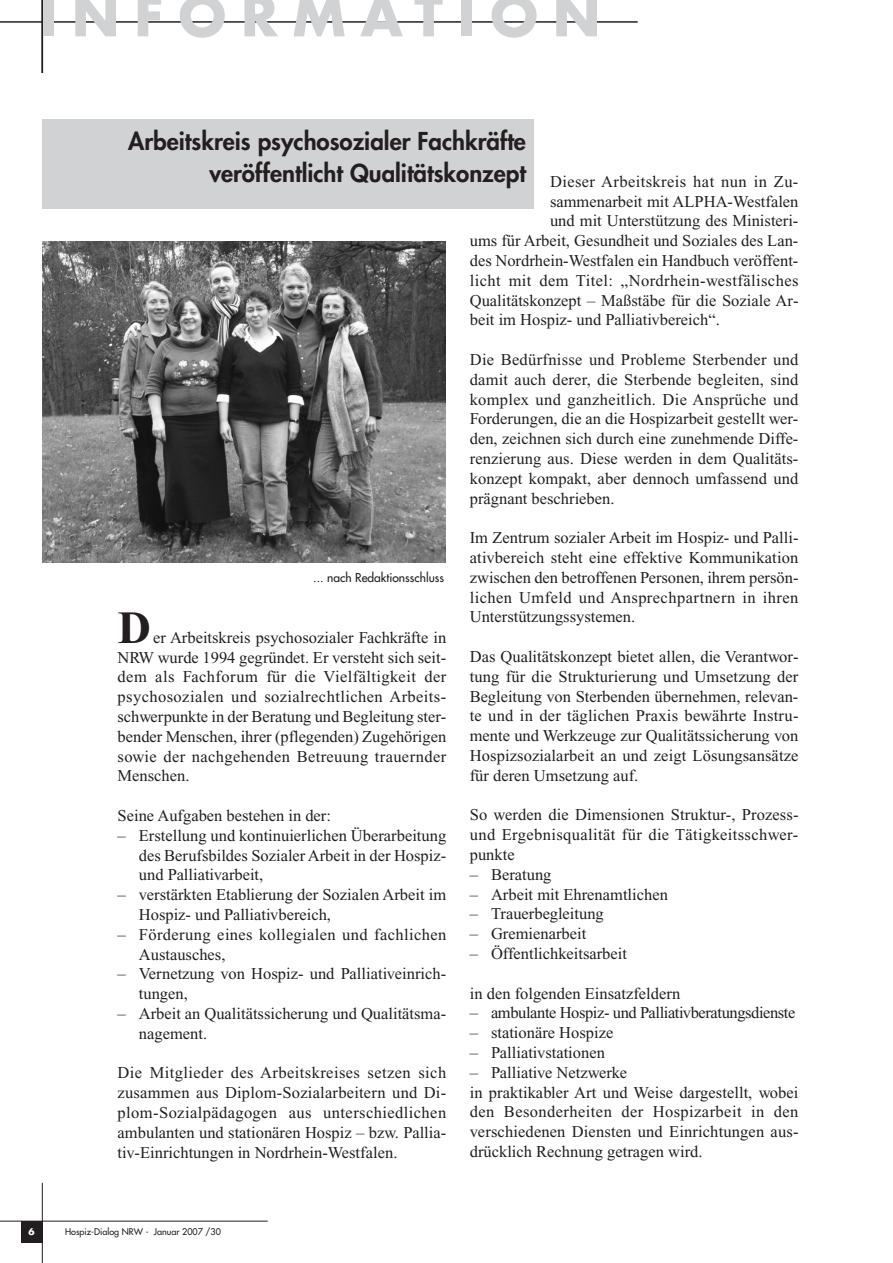
<style>
.page{position:relative;width:893px;height:1263px;background:#fff}
.page>*{position:absolute;margin:0;border:0;box-sizing:border-box;transform-origin:0 0}
.t1{font:700 54px "Futura";letter-spacing:.275em;color:#d1d2d4}
.t2{font:700 46.2px "Times New Roman";color:#231f20}
.t3{font:800 24px/32px "Futura";color:#231f20;text-align:right}
.t4{font:16.5px/19.8px "Times New Roman";color:#231f20;text-align:justify}
.t5{font:16.5px "Times New Roman";letter-spacing:.025em;color:#231f20}
.t6{font:16.5px/19.8px "Times New Roman";letter-spacing:.02em;color:#231f20}
.t7{font:16.5px "Times New Roman";letter-spacing:-.025em;color:#231f20}
.t8{font:12px "Futura";color:#231f20}
.t9{font:9px "Futura";color:#231f20}
.t10{font:700 9px "Futura";color:#fff}
</style>
<div class="page">
<div style="left:21px;top:1221px;width:21px;height:21px;background:#231f20"></div>
<hr style="left:0;top:1221px;width:268px;height:1px;background:#231f20">
<hr style="left:42px;top:1183px;width:1px;height:80px;background:#231f20">
<hr style="left:0;top:21px;width:638px;height:2px;background:#231f20">
<hr style="left:42px;top:1px;width:1px;height:72px;background:#231f20">
<div style="left:42px;top:120px;width:492px;height:89px;background:#d1d2d4"></div>
<img style="left:42px;top:242px;width:404px;height:320px">
<h1 class="t1" style="left:40px;top:-8px;width:562px">INFORMATION</h1>
<h3 class="t3" style="left:128px;top:127px;width:399px">Arbeitskreis psychosozialer Fachkräfte veröffentlicht Qualitätskonzept</h3>
<p class="t5" style="left:550px;top:175px;width:250px">Dieser Arbeitskreis hat nun in Zu-</p>
<p class="t4" style="left:550px;top:193px;width:250px">sammenarbeit mit ALPHA-Westfalen</p>
<p class="t4" style="left:550px;top:212px;width:250px">und mit Unterstützung des Ministeri-</p>
<p class="t4" style="left:470px;top:232px;width:330px">ums für Arbeit, Gesundheit und Soziales des Lan-</p>
<p class="t4" style="left:470px;top:252px;width:330px">des Nordrhein-Westfalen ein Handbuch veröffent-</p>
<p class="t5" style="left:470px;top:274px;width:330px">licht mit dem Titel: „Nordrhein-westfälisches</p>
<p class="t4" style="left:470px;top:292px;width:330px">Qualitätskonzept – Maßstäbe für die Soziale Ar-</p>
<p class="t4" style="left:470px;top:311px;width:251px">beit im Hospiz- und Palliativbereich“.</p>
<p class="t4" style="left:470px;top:351px;width:330px">Die Bedürfnisse und Probleme Sterbender und damit auch derer, die Sterbende begleiten, sind komplex und ganzheitlich. Die Ansprüche und Forderungen, die an die Hospizarbeit gestellt wer&shy;den, zeichnen sich durch eine zunehmende Diffe&shy;renzierung aus. Diese werden in dem Qualitäts&shy;konzept kompakt, aber dennoch umfassend und prägnant beschrieben.</p>
<p class="t4" style="left:470px;top:529px;width:330px">Im Zentrum sozialer Arbeit im Hospiz- und Palli&shy;ativbereich steht eine effektive Kommunikation zwischen den betroffenen Personen, ihrem persön&shy;lichen Umfeld und Ansprechpartnern in ihren Unterstützungssystemen.</p>
<p class="t4" style="left:470px;top:648px;width:330px">Das Qualitätskonzept bietet allen, die Verantwor&shy;tung für die Strukturierung und Umsetzung der Begleitung von Sterbenden übernehmen, relevan&shy;te und in der täglichen Praxis bewährte Instru&shy;mente und Werkzeuge zur Qualitätssicherung von Hospizsozialarbeit an und zeigt Lösungsansätze für deren Umsetzung auf.</p>
<p class="t4" style="left:470px;top:806px;width:330px">So werden die Dimensionen Struktur-, Prozess&shy;und Ergebnisqualität für die Tätigkeitsschwer&shy;punkte</p>
<p class="t4" style="left:470px;top:866px;width:83px">– Beratung</p>
<p class="t4" style="left:470px;top:886px;width:200px">– Arbeit mit Ehrenamtlichen</p>
<p class="t4" style="left:470px;top:905px;width:136px">– Trauerbegleitung</p>
<p class="t4" style="left:470px;top:925px;width:118px">– Gremienarbeit</p>
<p class="t4" style="left:470px;top:945px;width:159px">– Öffentlichkeitsarbeit</p>
<p class="t4" style="left:470px;top:985px;width:212px">in den folgenden Einsatzfeldern</p>
<p class="t7" style="left:470px;top:1007px;width:327px">– ambulante Hospiz- und Palliativberatungsdienste</p>
<p class="t4" style="left:470px;top:1024px;width:145px">– stationäre Hospize</p>
<p class="t4" style="left:470px;top:1044px;width:137px">– Palliativstationen</p>
<p class="t4" style="left:470px;top:1064px;width:330px;text-align:left">– Palliative Netzwerke<br>in praktikabler Art und Weise dargestellt, wobei den Besonderheiten der Hospizarbeit in den verschiedenen Diensten und Einrichtungen aus&shy;drücklich Rechnung getragen wird.</p>
<p class="t8" style="left:313px;top:571px;width:132px">... nach Redaktionsschluss</p>
<h2 class="t2" style="left:118px;top:611px;width:35px">D</h2>
<p class="t4" style="left:118px;top:629px;width:330px;text-indent:35px">er Arbeitskreis psychosozialer Fachkräfte in NRW wurde 1994 gegründet. Er versteht sich seit&shy;dem als Fachforum für die Vielfältigkeit der psychosozialen und sozialrechtlichen Arbeits&shy;schwerpunkte in der Beratung und Begleitung ster&shy;bender Menschen, ihrer (pflegenden) Zugehörigen sowie der nachgehenden Betreuung trauernder Menschen.</p>
<p class="t4" style="left:118px;top:807px;width:215px">Seine Aufgaben bestehen in der:</p>
<p class="t4" style="left:139px;top:827px;width:309px;text-indent:-21px">– Erstellung und kontinuierlichen Überarbeitung des Berufsbildes Sozialer Arbeit in der Hospiz&shy;und Palliativarbeit,</p>
<p class="t4" style="left:139px;top:886px;width:309px;text-indent:-21px">– verstärkten Etablierung der Sozialen Arbeit im<br>Hospiz- und Palliativbereich,</p>
<p class="t6" style="left:139px;top:926px;width:309px;text-indent:-21px">– Förderung eines kollegialen und fachlichen<br>Austausches,</p>
<p class="t4" style="left:139px;top:965px;width:309px;text-indent:-21px">– Vernetzung von Hospiz- und Palliativeinrich&shy;tungen,</p>
<p class="t4" style="left:139px;top:1005px;width:309px;text-indent:-21px">– Arbeit an Qualitätssicherung und Qualitätsma&shy;nagement.</p>
<p class="t4" style="left:118px;top:1064px;width:330px">Die Mitglieder des Arbeitskreises setzen sich zusammen aus Diplom-Sozialarbeitern und Di&shy;plom-Sozialpädagogen aus unterschiedlichen ambulanten und stationären Hospiz – bzw. Pallia&shy;tiv-Einrichtungen in Nordrhein-Westfalen.</p>
<p class="t10" style="left:29px;top:1228px;width:8px">6</p>
<p class="t9" style="left:65px;top:1227px;width:157px">Hospiz-Dialog NRW - Januar 2007 /30</p>
</div>
